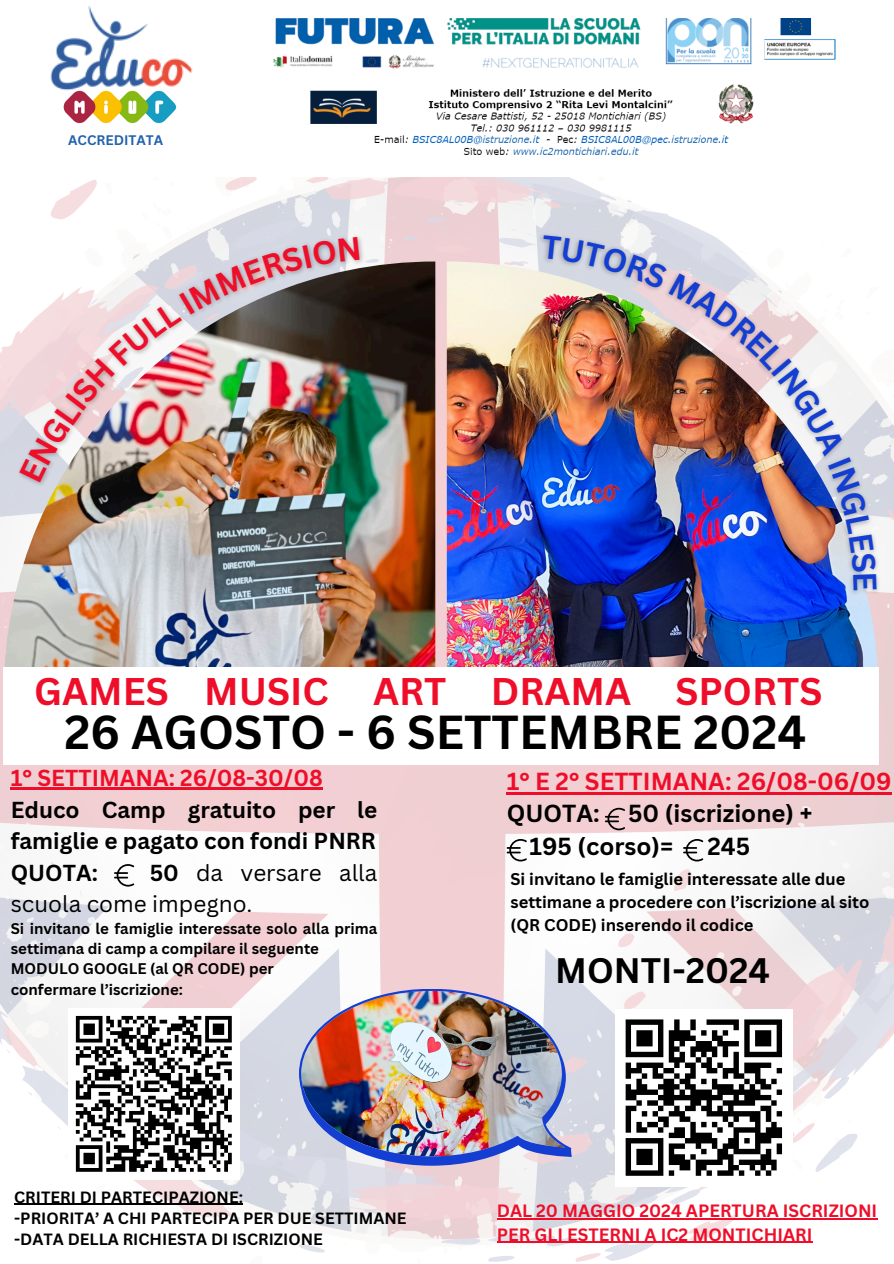
<style>
.page{position:relative;width:894px;height:1264px;background:#fff}
.page>*{position:absolute;margin:0;border:0;box-sizing:border-box;transform-origin:0 0}
.t1{font:700 46.35px "Canva Sans";color:#000}
.t2{font:700 37.5px "Canva Sans";color:#ef0e29}
.t3{font:700 34.5px "Canva Sans";color:#000}
.t4{font:700 24px/32.7px "Canva Sans";color:#000}
.t5{font:700 24px "Canva Sans";color:#ef0e29}
.t6{font:700 22.5px/31.5px "Canva Sans";color:#000}
.t7{font:22.5px/31.5px "Canva Sans";color:#000}
.t8{font:700 17.4px/23.7px "Canva Sans";color:#ef0e29}
.t9{font:700 16.5px/22.5px "Canva Sans";color:#000}
.t10{font:700 15.9px/21.3px "Canva Sans";color:#000}
.t11{font:700 15px/20.2px "Canva Sans";color:#000}
.t12{font:700 13.5px "Canva Sans";color:#2362ac}
.s1{color:#ef0e29}
.s2{font-weight:700}
</style>
<div class="page">
<img style="left:273px;top:18px;width:563px;height:137px">
<img style="left:0;top:178px;width:893px;height:1084px">
<img style="left:4px;top:261px;width:431px;height:407px">
<img style="left:446px;top:261px;width:432px;height:407px">
<img style="left:4px;top:668px;width:874px;height:96px">
<hr style="left:11px;top:787px;width:312px;height:2px;background:#ef0e29">
<svg style="left:114px;top:864px;width:20px;height:22px"></svg>
<svg style="left:683px;top:839px;width:20px;height:22px"></svg>
<svg style="left:604px;top:807px;width:21px;height:23px"></svg>
<svg style="left:506px;top:839px;width:21px;height:22px"></svg>
<div style="left:68px;top:1008px;width:171px;height:171px;background:#fff"></div>
<svg style="left:75px;top:1015px;width:157px;height:157px"></svg>
<div style="left:614px;top:1008px;width:178px;height:178px;background:#fff"></div>
<svg style="left:625px;top:1019px;width:158px;height:157px"></svg>
<img style="left:299px;top:988px;width:272px;height:177px">
<img style="left:512px;top:154px;width:381px;height:467px">
<img style="left:0;top:177px;width:391px;height:331px">
<hr style="left:14px;top:1203px;width:229px;height:1px;background:#000">
<hr style="left:506px;top:792px;width:385px;height:2px;background:#ef0e29">
<hr style="left:496px;top:1218px;width:381px;height:1px;background:#ef0e29">
<hr style="left:496px;top:1241px;width:316px;height:1px;background:#ef0e29">
<img style="left:50px;top:6px;width:143px;height:82px">
<img style="left:58px;top:73px;width:123px;height:51px">
<img style="left:541px;top:235px;width:335px;height:355px">
<img style="left:19px;top:237px;width:340px;height:245px">
<p class="t12" style="left:68px;top:131px;width:96px">ACCREDITATA</p>
<h2 class="t2" style="left:34px;top:665px;width:789px">GAMES MUSIC ART DRAMA SPORTS</h2>
<h1 class="t1" style="left:64px;top:699px;width:743px">26 AGOSTO - 6 SETTEMBRE 2024</h1>
<h3 class="t6" style="left:11px;top:762px;width:368px"><span class="s1">1° SETTIMANA: 26/08-30/08<br></span>Educo Camp gratuito per le famiglie e pagato con fondi PNRR<br>QUOTA:</h3>
<h3 class="t7" style="left:11px;top:856px;width:368px;text-indent:139px"><span class="s2">50</span> da versare alla scuola come impegno.</h3>
<p class="t11" style="left:11px;top:917px;width:368px">Si invitano le famiglie interessate solo alla prima settimana di camp a compilare il seguente</p>
<h3 class="t11" style="left:11px;top:958px;width:264px">MODULO GOOGLE (al QR CODE) per</h3>
<p class="t11" style="left:11px;top:978px;width:174px">confermare l’iscrizione:</p>
<p class="t10" style="left:14px;top:1185px;width:394px">CRITERI DI PARTECIPAZIONE:<br>-PRIORITA’ A CHI PARTECIPA PER DUE SETTIMANE -DATA DELLA RICHIESTA DI ISCRIZIONE</p>
<h3 class="t5" style="left:506px;top:764px;width:386px">1° E 2° SETTIMANA: 26/08-06/09</h3>
<h3 class="t4" style="left:529px;top:796px;width:284px;text-indent:-23px">QUOTA: 50 (iscrizione) +<br>195 (corso)=</h3>
<h3 class="t4" style="left:707px;top:829px;width:44px">245</h3>
<p class="t9" style="left:510px;top:867px;width:360px">Si invitano le famiglie interessate alle due settimane a procedere con l’iscrizione al sito (QR CODE) inserendo il codice</p>
<h3 class="t3" style="left:555px;top:946px;width:216px">MONTI-2024</h3>
<p class="t8" style="left:496px;top:1198px;width:382px">DAL 20 MAGGIO 2024 APERTURA ISCRIZIONI<br>PER GLI ESTERNI A IC2 MONTICHIARI</p>
</div>
